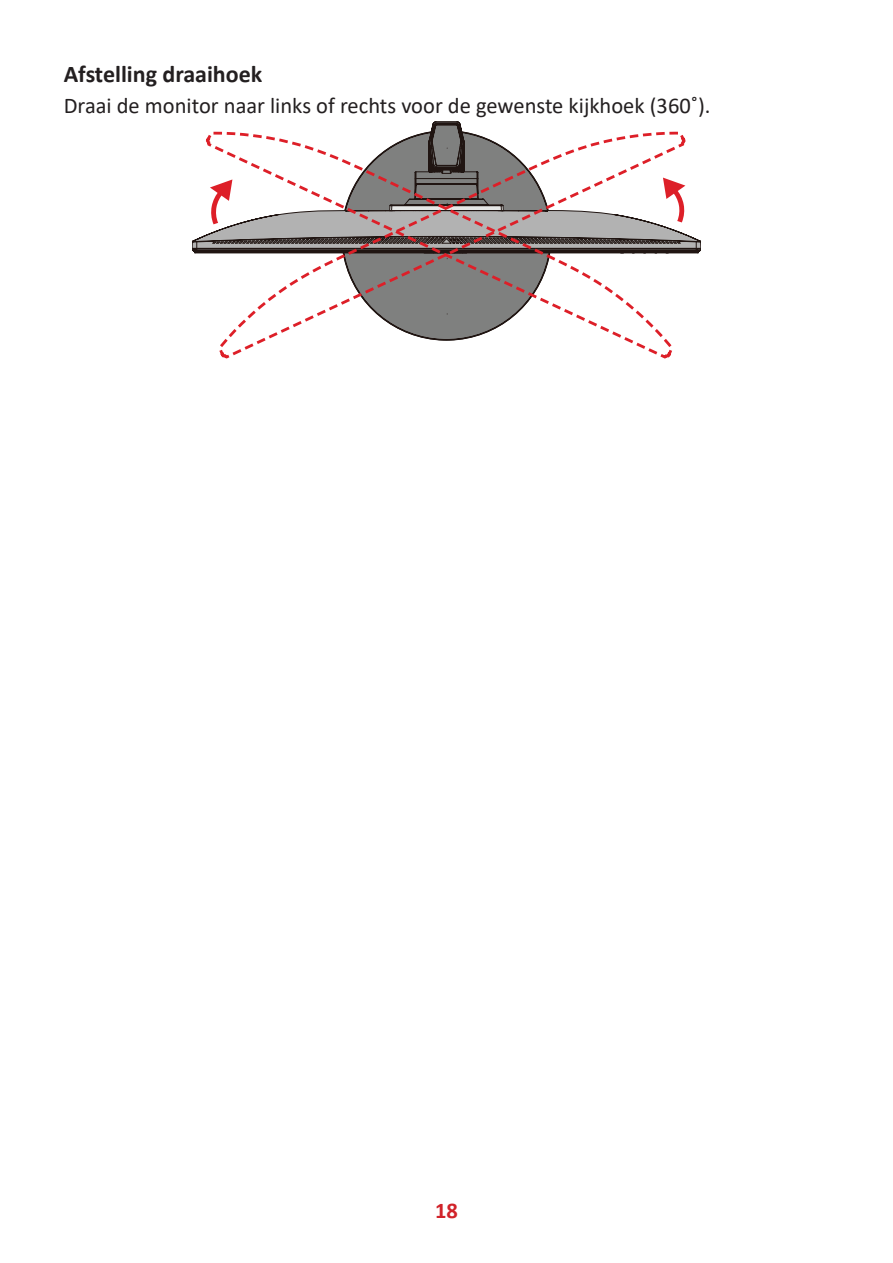
<style>
.page{position:relative;width:893px;height:1263px;background:#fff}
.page>*{position:absolute;margin:0;border:0;box-sizing:border-box;transform-origin:0 0}
.t1{font:700 24px "Calibri";color:#231f20}
.t2{font:22.5px "Calibri";color:#231f20}
.t3{font:700 22.5px "Calibri";color:#d1232a}
</style>
<div class="page">
<svg style="left:192px;top:122px;width:509px;height:132px"></svg>
<svg style="left:675px;top:132px;width:12px;height:18px"></svg>
<svg style="left:204px;top:132px;width:7px;height:17px"></svg>
<svg style="left:211px;top:130px;width:463px;height:217px"></svg>
<svg style="left:660px;top:349px;width:12px;height:10px"></svg>
<svg style="left:209px;top:143px;width:451px;height:214px"></svg>
<p class="t1" style="left:64px;top:57px;width:200px">Afstelling draaihoek</p>
<p class="t2" style="left:64px;top:90px;width:648px">Draai de monitor naar links of rechts voor de gewenste kijkhoek (360˚).</p>
<p class="t3" style="left:435px;top:1194px;width:24px">18</p>
</div>
